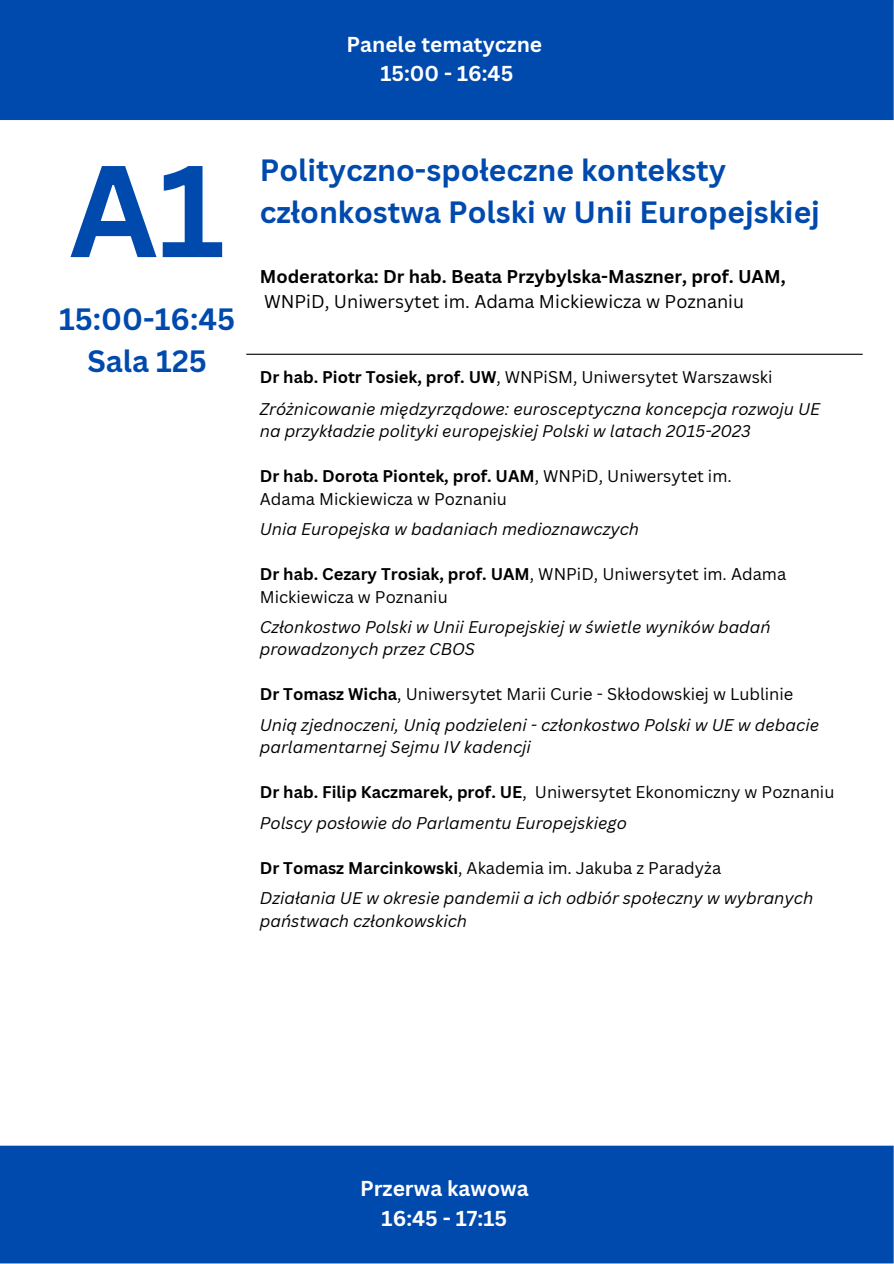
<style>
.page{position:relative;width:894px;height:1264px;background:#fff}
.page>*{position:absolute;margin:0;border:0;box-sizing:border-box;transform-origin:0 0}
.t1{font:700 127.5px "Canva Sans";color:#004aad}
.t2{font:700 30px/41.7px "Canva Sans";color:#004aad}
.t3{font:700 21px "Canva Sans";color:#fff}
.t4{font:700 18px/24.8px "Canva Sans";color:#000}
.t5{font:italic 16.5px/22.5px "Canva Sans";color:#000}
.t6{font:16.5px/22.5px "Canva Sans";color:#000}
.t7{font:700 16.5px "Canva Sans";color:#000}
.s1{font-weight:400}
.s2{font-weight:700}
</style>
<div class="page">
<div style="left:1px;top:1px;width:891px;height:118px;background:#004aad"></div>
<hr style="left:0;top:2px;width:2px;height:116px;background:#004aad">
<hr style="left:891px;top:2px;width:2px;height:116px;background:#004aad">
<hr style="left:0;top:0;width:893px;height:2px;background:#004aad">
<hr style="left:0;top:118px;width:893px;height:2px;background:#004aad">
<hr style="left:246px;top:354px;width:616px;height:1px;background:#000">
<div style="left:1px;top:1146px;width:891px;height:116px;background:#004aad"></div>
<hr style="left:0;top:1147px;width:2px;height:114px;background:#004aad">
<hr style="left:891px;top:1147px;width:2px;height:114px;background:#004aad">
<hr style="left:0;top:1145px;width:893px;height:2px;background:#004aad">
<hr style="left:0;top:1261px;width:893px;height:2px;background:#004aad">
<p class="t3" style="left:346px;top:29px;width:197px">Panele tematyczne</p>
<p class="t3" style="left:380px;top:59px;width:134px">15:00 - 16:45</p>
<p class="t1" style="left:69px;top:121px;width:157px">A1</p>
<p class="t2" style="left:59px;top:298px;width:177px;text-align:center">15:00-16:45<br>Sala 125</p>
<h1 class="t2" style="left:260px;top:148px;width:561px">Polityczno-społeczne konteksty członkostwa Polski w Unii Europejskiej</h1>
<p class="t4" style="left:260px;top:264px;width:527px">Moderatorka: Dr hab. Beata Przybylska-Maszner, prof. UAM,<br><span class="s1">WNPiD, Uniwersytet im. Adama Mickiewicza w Poznaniu</span></p>
<p class="t6" style="left:260px;top:365px;width:514px"><span class="s2">Dr hab. Piotr Tosiek, prof. UW</span>, WNPiSM, Uniwersytet Warszawski</p>
<p class="t5" style="left:260px;top:397px;width:561px">Zróżnicowanie międzyrządowe: eurosceptyczna koncepcja rozwoju UE na przykładzie polityki europejskiej Polski w latach 2015-2023</p>
<p class="t7" style="left:260px;top:464px;width:473px">Dr hab. Dorota Piontek, prof. UAM<span class="s1">, WNPiD, Uniwersytet im.</span></p>
<p class="t6" style="left:260px;top:487px;width:249px">Adama Mickiewicza w Poznaniu</p>
<p class="t5" style="left:260px;top:517px;width:381px">Unia Europejska w badaniach medioznawczych</p>
<p class="t6" style="left:260px;top:562px;width:527px"><span class="s2">Dr hab. Cezary Trosiak, prof. UAM</span>, WNPiD, Uniwersytet im. Adama<br>Mickiewicza w Poznaniu</p>
<p class="t5" style="left:260px;top:615px;width:512px">Członkostwo Polski w Unii Europejskiej w świetle wyników badań prowadzonych przez CBOS</p>
<p class="t6" style="left:260px;top:682px;width:535px"><span class="s2">Dr Tomasz Wicha</span>, Uniwersytet Marii Curie - Skłodowskiej w Lublinie</p>
<p class="t5" style="left:260px;top:713px;width:560px">Unią zjednoczeni, Unią podzieleni - członkostwo Polski w UE w debacie parlamentarnej Sejmu IV kadencji</p>
<p class="t6" style="left:260px;top:780px;width:576px"><span class="s2">Dr hab. Filip Kaczmarek, prof. UE</span>, Uniwersytet Ekonomiczny w Poznaniu</p>
<p class="t5" style="left:260px;top:811px;width:368px">Polscy posłowie do Parlamentu Europejskiego</p>
<p class="t6" style="left:260px;top:856px;width:463px"><span class="s2">Dr Tomasz Marcinkowski</span>, Akademia im. Jakuba z Paradyża</p>
<p class="t5" style="left:260px;top:886px;width:555px">Działania UE w okresie pandemii a ich odbiór społeczny w wybranych państwach członkowskich</p>
<p class="t3" style="left:360px;top:1173px;width:170px">Przerwa kawowa</p>
<p class="t3" style="left:381px;top:1203px;width:127px">16:45 - 17:15</p>
</div>
